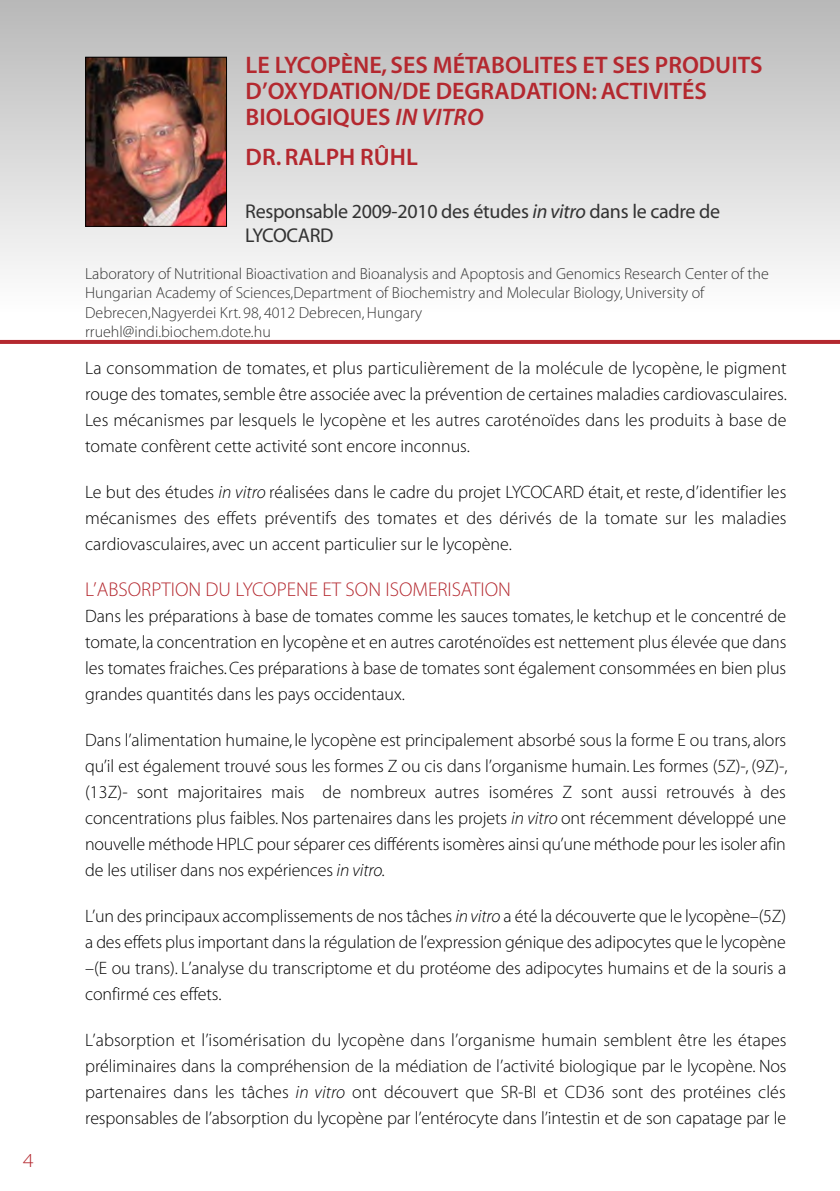
<style>
.page{position:relative;width:840px;height:1191px;background:#fff}
.page>*{position:absolute;margin:0;border:0;box-sizing:border-box;transform-origin:0 0}
.t1{font:24px/26px "Myriad MM 565 600";color:#b4282f}
.t2{font:20px/24px "Myriad MM 406 600";letter-spacing:-.015em;color:#333}
.t3{font:20px "Myriad MM 215 600";color:#b4282f}
.t4{font:20px "Myriad MM 215 700";color:#b4282f}
.t5{font:18px/26px "Myriad MM 215 600";letter-spacing:-.005em;color:#000;text-align:justify}
.t6{font:16px/19.2px "Myriad MM 215 600";color:#333}
.s1{font-family:"Myriad MM It 565 600"}
.s2{font-family:"Myriad MM It 406 600"}
.s3{font-family:"Myriad MM It 215 600"}
</style>
<div class="page">
<div style="left:0;top:0;width:839px;height:312px;background:linear-gradient(to bottom,#b8b8b8,#fefefe)"></div>
<svg style="left:0;top:340px;width:839px;height:4px;background:#b52b32"></svg>
<img style="left:87px;top:59px;width:138px;height:166px">
<div style="left:85px;top:57px;width:142px;height:170px;border:1px solid #000"></div>
<p class="t4" style="left:23px;top:1152px;width:12px">4</p>
<h1 class="t1" style="left:245px;top:54px;width:518px">LE LYCOPÈNE, SES MÉTABOLITES ET SES PRODUITS<br>D’OXYDATION/DE DEGRADATION: ACTIVITÉS<br>BIOLOGIQUES <span class="s1">IN VITRO</span></h1>
<h1 class="t1" style="left:245px;top:146px;width:174px">DR. RALPH RÛHL</h1>
<p class="t2" style="left:245px;top:201px;width:476px">Responsable 2009-2010 des études <span class="s2">in vitro</span> dans le cadre de<br>LYCOCARD</p>
<p class="t6" style="left:85px;top:265px;width:684px">Laboratory of Nutritional Bioactivation and Bioanalysis and Apoptosis and Genomics Research Center of the Hungarian Academy of Sciences,Department of Biochemistry and Molecular Biology, University of Debrecen,Nagyerdei Krt. 98, 4012 Debrecen, Hungary<br>rruehl@indi.biochem.dote.hu</p>
<p class="t5" style="left:85px;top:356px;width:702px">La consommation de tomates, et plus particulièrement de la molécule de lycopène, le pigment rouge des tomates, semble être associée avec la prévention de certaines maladies cardiovasculaires.<br>Les mécanismes par lesquels le lycopène et les autres caroténoïdes dans les produits à base de tomate confèrent cette activité sont encore inconnus.</p>
<p class="t5" style="left:85px;top:480px;width:702px">Le but des études <span class="s3">in vitro</span> réalisées dans le cadre du projet LYCOCARD était, et reste, d’identifier les mécanismes des effets préventifs des tomates et des dérivés de la tomate sur les maladies cardiovasculaires, avec un accent particulier sur le lycopène.</p>
<p class="t3" style="left:85px;top:582px;width:427px">L’ABSORPTION DU LYCOPENE ET SON ISOMERISATION</p>
<p class="t5" style="left:85px;top:604px;width:702px">Dans les préparations à base de tomates comme les sauces tomates, le ketchup et le concentré de tomate, la concentration en lycopène et en autres caroténoïdes est nettement plus élevée que dans les tomates fraiches. Ces préparations à base de tomates sont également consommées en bien plus grandes quantités dans les pays occidentaux.</p>
<p class="t5" style="left:85px;top:728px;width:703px">Dans l’alimentation humaine, le lycopène est principalement absorbé sous la forme E ou trans, alors qu’il est également trouvé sous les formes Z ou cis dans l’organisme humain. Les formes (5Z)-, (9Z)-, (13Z)- sont majoritaires mais de nombreux autres isoméres Z sont aussi retrouvés à des concentrations plus faibles. Nos partenaires dans les projets <span class="s3">in vitro</span> ont récemment développé une nouvelle méthode HPLC pour séparer ces différents isomères ainsi qu’une méthode pour les isoler afin de les utiliser dans nos expériences <span class="s3">in vitro.</span></p>
<p class="t5" style="left:85px;top:904px;width:702px">L’un des principaux accomplissements de nos tâches <span class="s3">in vitro</span> a été la découverte que le lycopène–(5Z) a des effets plus important dans la régulation de l’expression génique des adipocytes que le lycopène –(E ou trans). L’analyse du transcriptome et du protéome des adipocytes humains et de la souris a confirmé ces effets.</p>
<p class="t5" style="left:85px;top:1028px;width:702px">L’absorption et l’isomérisation du lycopène dans l’organisme humain semblent être les étapes préliminaires dans la compréhension de la médiation de l’activité biologique par le lycopène. Nos partenaires dans les tâches <span class="s3">in vitro</span> ont découvert que SR-BI et CD36 sont des protéines clés responsables de l’absorption du lycopène par l’entérocyte dans l’intestin et de son capatage par le</p>
</div>
